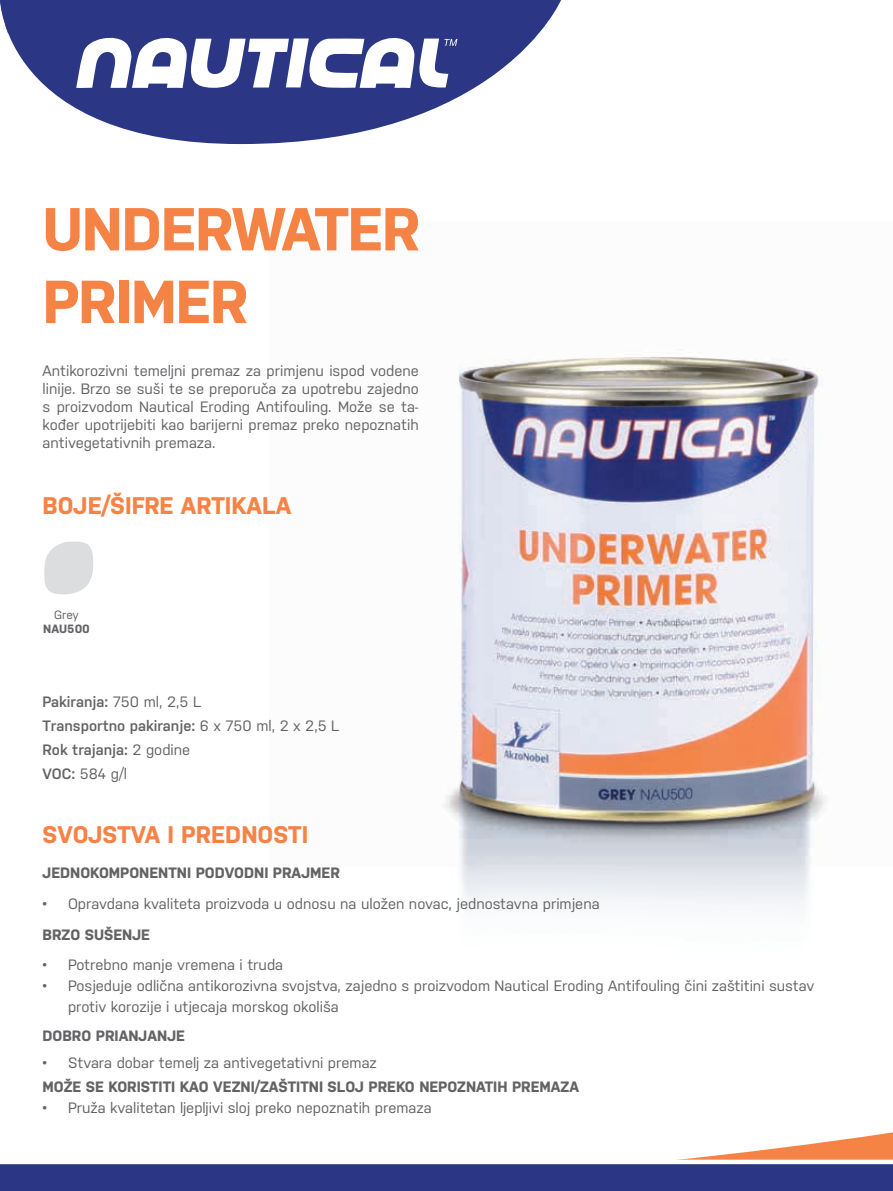
<style>
.page{position:relative;width:893px;height:1191px;background:#fff}
.page>*{position:absolute;margin:0;border:0;box-sizing:border-box;transform-origin:0 0}
.t1{font:700 60.45px/72.6px "Nudista";letter-spacing:-.02em;color:#f58345}
.t2{font:700 24px "Nudista";color:#f58345}
.t3{font:15px/18px "Nudista";color:#636366;text-align:justify}
.t4{font:700 15px "Nudista";color:#636366}
.t5{font:600 15px/24px "Nudista";color:#636366}
.t6{font:700 12px "Nudista";color:#636366}
.t7{font:12px "Nudista";color:#636366}
.s1{font-weight:400}
</style>
<div class="page">
<img style="left:458px;top:356px;width:365px;height:305px">
<svg style="left:443px;top:661px;width:450px;height:498px"></svg>
<svg style="left:0;top:1159px;width:893px;height:32px;background:#4d5697"></svg>
<svg style="left:44px;top:541px;width:49px;height:54px"></svg>
<svg style="left:47px;top:88px;width:427px;height:56px;fill:#2b3785"></svg>
<svg style="left:0;top:0;width:561px;height:88px"></svg>
<h1 class="t1" style="left:43px;top:188px;width:379px">UNDERWATER<br>PRIMER</h1>
<p class="t3" style="left:43px;top:360px;width:378px">Antikorozivni temeljni premaz za primjenu ispod vodene linije. Brzo se suši te se preporuča za upotrebu zajedno s proizvodom Nautical Eroding Antifouling. Može se ta&shy;kođer upotrijebiti kao barijerni premaz preko nepoznatih antivegetativnih premaza.</p>
<h2 class="t2" style="left:43px;top:488px;width:250px">BOJE/ŠIFRE ARTIKALA</h2>
<p class="t7" style="left:54px;top:606px;width:26px">Grey</p>
<p class="t6" style="left:43px;top:620px;width:48px">NAU500</p>
<p class="t5" style="left:43px;top:688px;width:298px">Pakiranja: <span class="s1">750 ml, 2,5 L<br></span>Transportno pakiranje: <span class="s1">6 x 750 ml, 2 x 2,5 L<br></span>Rok trajanja: <span class="s1">2 godine<br></span>VOC: <span class="s1">584 g/l</span></p>
<h2 class="t2" style="left:43px;top:817px;width:267px">SVOJSTVA I PREDNOSTI</h2>
<p class="t4" style="left:43px;top:862px;width:299px">JEDNOKOMPONENTNI PODVODNI PRAJMER</p>
<p class="t3" style="left:43px;top:893px;width:559px">• Opravdana kvaliteta proizvoda u odnosu na uložen novac, jednostavna primjena</p>
<p class="t4" style="left:43px;top:923px;width:109px">BRZO SUŠENJE</p>
<p class="t3" style="left:43px;top:954px;width:242px">• Potrebno manje vremena i truda</p>
<p class="t3" style="left:68px;top:974px;width:748px;line-height:21px;text-indent:-25px">• Posjeduje odlična antikorozivna svojstva, zajedno s proizvodom Nautical Eroding Antifouling čini zaštitini sustav protiv korozije i utjecaja morskog okoliša</p>
<p class="t4" style="left:43px;top:1024px;width:144px">DOBRO PRIANJANJE</p>
<p class="t3" style="left:43px;top:1052px;width:336px">• Stvara dobar temelj za antivegetativni premaz</p>
<p class="t4" style="left:43px;top:1075px;width:538px">MOŽE SE KORISTITI KAO VEZNI/ZAŠTITNI SLOJ PREKO NEPOZNATIH PREMAZA</p>
<p class="t3" style="left:43px;top:1097px;width:391px">• Pruža kvalitetan ljepljivi sloj preko nepoznatih premaza</p>
</div>
